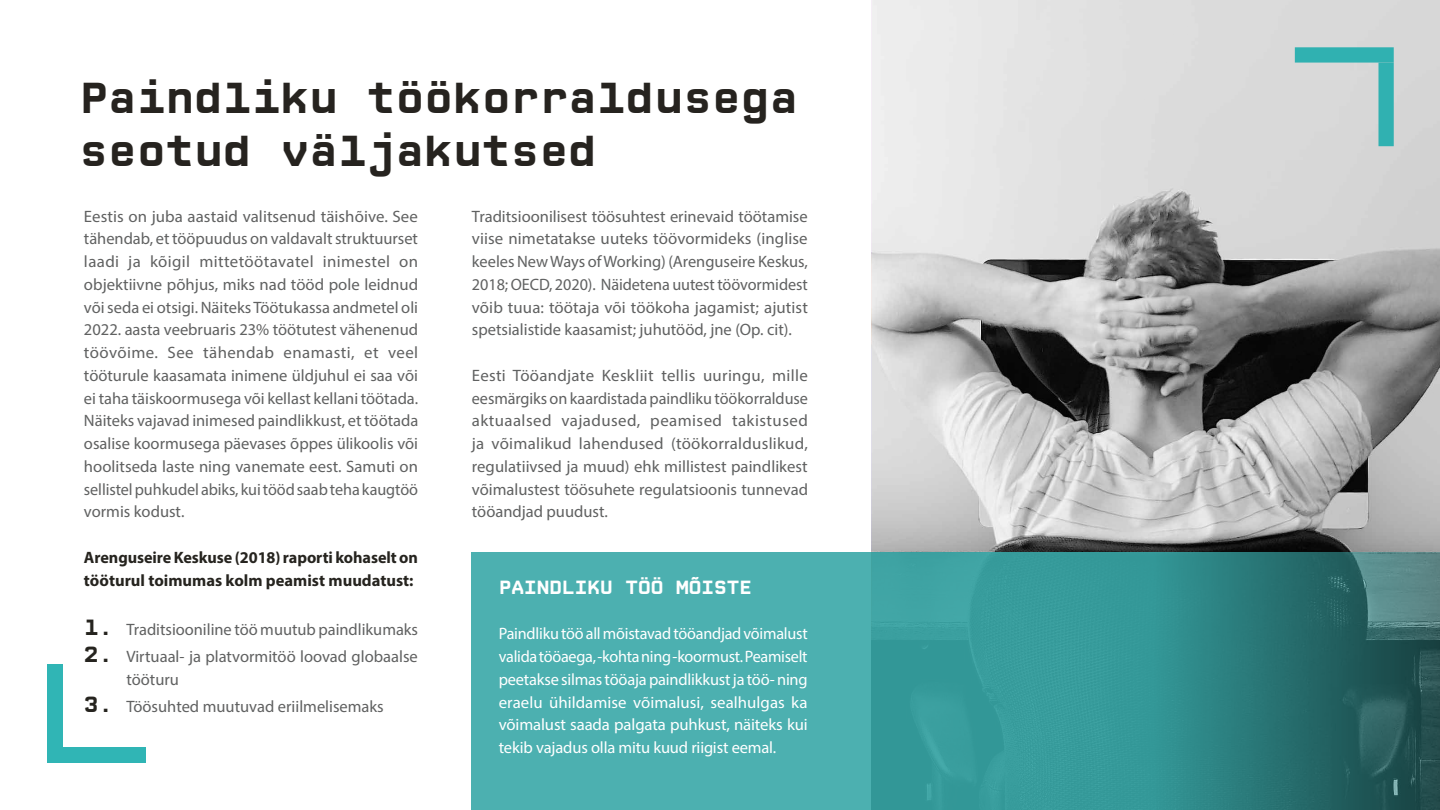
<style>
.page{position:relative;width:1440px;height:810px;background:#fff}
.page>*{position:absolute;margin:0;border:0;box-sizing:border-box;transform-origin:0 0}
.t1{font:700 44.25px/53.1px "CP Mono v 07";color:#26231f}
.t2{font:700 19.5px "CP Mono v 07";color:#fff}
.t3{font:16.5px/22.7px "Myriad Pro";color:#606161;text-align:justify}
.t4{font:16.5px/22.7px "Myriad Pro";letter-spacing:-.01em;color:#fff;text-align:justify}
.t5{font:700 16.5px/22.7px "Myriad Pro";letter-spacing:-.005em;color:#26241f}
.s1{font-family:"CP Mono v 07";font-weight:700;font-size:22.5px;color:#26241f}
</style>
<div class="page">
<svg style="left:872px;top:0;width:568px;height:552px;background:#bababa"></svg>
<svg style="left:471px;top:552px;width:969px;height:258px;background:#3c9797"></svg>
<img style="left:1378px;top:63px;width:16px;height:83px">
<img style="left:1295px;top:47px;width:99px;height:16px">
<div style="left:47px;top:664px;width:15px;height:99px;background:#30b5b5"></div>
<div style="left:47px;top:747px;width:99px;height:16px;background:#30b5b5"></div>
<h1 class="t1" style="left:79px;top:72px;width:721px">Paindliku töökorraldusega seotud väljakutsed</h1>
<p class="t3" style="left:84px;top:205px;width:336px">Eestis on juba aastaid valitsenud täishõive. See tähendab, et tööpuudus on valdavalt struktuurset laadi ja kõigil mittetöötavatel inimestel on objektiivne põhjus, miks nad tööd pole leidnud või seda ei otsigi. Näiteks Töötukassa andmetel oli 2022. aasta veebruaris 23% töötutest vähenenud töövõime. See tähendab enamasti, et veel tööturule kaasamata inimene üldjuhul ei saa või ei taha täiskoormusega või kellast kellani töötada.<br>Näiteks vajavad inimesed paindlikkust, et töötada osalise koormusega päevases õppes ülikoolis või hoolitseda laste ning vanemate eest. Samuti on sellistel puhkudel abiks, kui tööd saab teha kaugtöö vormis kodust.</p>
<p class="t5" style="left:84px;top:545px;width:335px">Arenguseire Keskuse (2018) raporti kohaselt on tööturul toimumas kolm peamist muudatust:</p>
<p class="t3" style="left:84px;top:618px;width:336px"><span class="s1">1.</span> Traditsiooniline töö muutub paindlikumaks</p>
<p class="t3" style="left:126px;top:645px;width:293px;text-indent:-43px"><span class="s1">2.</span> Virtuaal- ja platvormitöö loovad globaalse tööturu</p>
<p class="t3" style="left:84px;top:695px;width:301px"><span class="s1">3.</span> Töösuhted muutuvad eriilmelisemaks</p>
<p class="t3" style="left:472px;top:205px;width:338px">Traditsioonilisest töösuhtest erinevaid töötamise viise nimetatakse uuteks töövormideks (inglise keeles New Ways of Working) (Arenguseire Keskus, 2018; OECD, 2020). Näidetena uutest töövormidest võib tuua: töötaja või töökoha jagamist; ajutist spetsialistide kaasamist; juhutööd, jne (Op. cit).</p>
<p class="t3" style="left:472px;top:364px;width:338px">Eesti Tööandjate Keskliit tellis uuringu, mille eesmärgiks on kaardistada paindliku töökorralduse aktuaalsed vajadused, peamised takistused ja võimalikud lahendused (töökorralduslikud, regulatiivsed ja muud) ehk millistest paindlikest võimalustest töösuhete regulatsioonis tunnevad tööandjad puudust.</p>
<p class="t2" style="left:499px;top:576px;width:255px">PAINDLIKU TÖÖ MÕISTE</p>
<p class="t4" style="left:499px;top:622px;width:311px">Paindliku töö all mõistavad tööandjad võimalust valida tööaega, -kohta ning -koormust. Peamiselt peetakse silmas tööaja paindlikkust ja töö- ning eraelu ühildamise võimalusi, sealhulgas ka võimalust saada palgata puhkust, näiteks kui tekib vajadus olla mitu kuud riigist eemal.</p>
</div>
